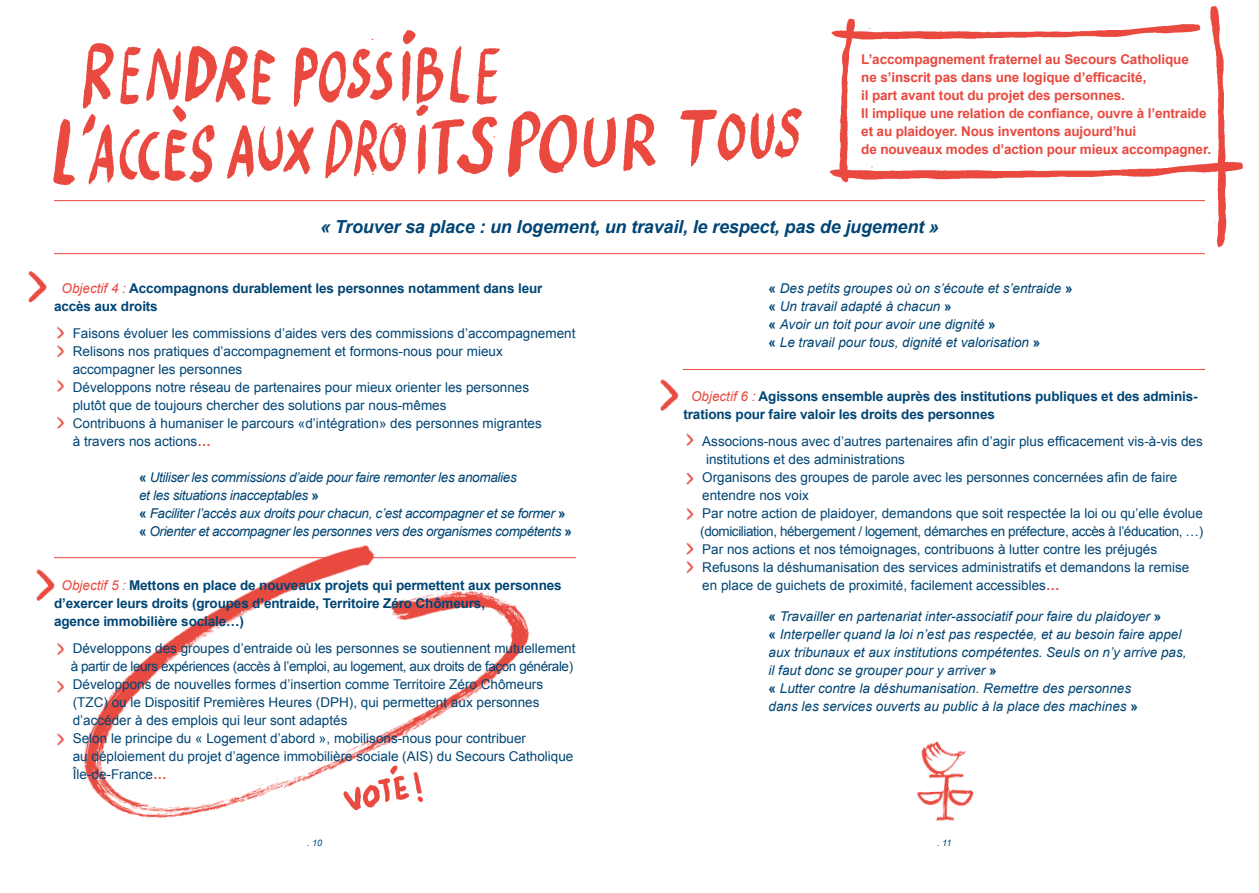
<style>
.page{position:relative;width:1259px;height:893px;background:#fff}
.page>*{position:absolute;margin:0;border:0;box-sizing:border-box;transform-origin:0 0}
.t1{font:italic 700 18px "Arial";letter-spacing:-.01em;color:#004574}
.t2{font:13.5px/18px "Arial";color:#004574}
.t3{font:italic 13.5px/18px "Arial";color:#004574}
.t4{font:700 13.5px/18px "Arial";letter-spacing:-.01em;color:#004574}
.t5{font:700 13.5px/18px "Arial";letter-spacing:-.01em;color:#e9493f}
.t6{font:italic 13.5px/18px "Arial";letter-spacing:-.025em;color:#004574}
.t7{font:13.5px "Arial";letter-spacing:-.03em;color:#004574}
.t8{font:italic 9px "Arial";color:#004574}
.s1{font-weight:400;font-style:italic;color:#e9493f}
.s2{font-weight:700;color:#e9493f}
.s3{font-weight:700;font-style:normal}
</style>
<div class="page">
<img style="left:70px;top:545px;width:498px;height:274px">
<img style="left:339px;top:764px;width:91px;height:54px">
<img style="left:53px;top:30px;width:447px;height:155px">
<img style="left:492px;top:92px;width:311px;height:93px">
<hr style="left:54px;top:557px;width:522px;height:1px;background:#e9493f">
<hr style="left:683px;top:369px;width:522px;height:1px;background:#e9493f">
<hr style="left:54px;top:200px;width:1151px;height:1px;background:#e9493f">
<hr style="left:54px;top:253px;width:1151px;height:1px;background:#e9493f">
<img style="left:28px;top:271px;width:19px;height:32px">
<img style="left:660px;top:379px;width:19px;height:32px">
<img style="left:36px;top:569px;width:19px;height:32px">
<img style="left:829px;top:162px;width:414px;height:18px">
<img style="left:831px;top:24px;width:370px;height:16px">
<img style="left:833px;top:18px;width:28px;height:165px">
<img style="left:1205px;top:6px;width:27px;height:242px">
<img style="left:917px;top:741px;width:57px;height:80px">
<img style="left:57px;top:326px;width:8px;height:14px">
<img style="left:57px;top:345px;width:8px;height:13px">
<img style="left:57px;top:379px;width:8px;height:14px">
<img style="left:57px;top:416px;width:8px;height:13px">
<img style="left:686px;top:433px;width:8px;height:14px">
<img style="left:686px;top:472px;width:8px;height:13px">
<img style="left:686px;top:507px;width:8px;height:14px">
<img style="left:686px;top:542px;width:8px;height:13px">
<img style="left:686px;top:560px;width:8px;height:14px">
<img style="left:57px;top:642px;width:8px;height:14px">
<img style="left:57px;top:680px;width:8px;height:13px">
<img style="left:57px;top:733px;width:8px;height:13px">
<p class="t5" style="left:861px;top:50px;width:351px">L’accompagnement fraternel au Secours Catholique<br>ne s’inscrit pas dans une logique d’efficacité,<br>il part avant tout du projet des personnes.<br>Il implique une relation de confiance, ouvre à l’entraide et au plaidoyer. Nous inventons aujourd’hui<br>de nouveaux modes d’action pour mieux accompagner.</p>
<h1 class="t1" style="left:320px;top:215px;width:620px">« Trouver sa place : un logement, un travail, le respect, pas de jugement »</h1>
<p class="t4" style="left:54px;top:280px;width:490px;text-indent:8px"><span class="s1">Objectif 4 :</span> Accompagnons durablement les personnes notamment dans leur accès aux droits</p>
<p class="t2" style="left:73px;top:324px;width:504px">Faisons évoluer les commissions d’aides vers des commissions d’accompagnement Relisons nos pratiques d’accompagnement et formons-nous pour mieux accompagner les personnes<br>Développons notre réseau de partenaires pour mieux orienter les personnes<br>plutôt que de toujours chercher des solutions par nous-mêmes<br>Contribuons à humaniser le parcours «d’intégration» des personnes migrantes<br>à travers nos actions<span class="s2">…</span></p>
<p class="t6" style="left:139px;top:468px;width:434px"><span class="s3">«</span> Utiliser les commissions d’aide pour faire remonter les anomalies<br>et les situations inacceptables <span class="s3">»<br>«</span> Faciliter l’accès aux droits pour chacun, c’est accompagner et se former <span class="s3">» «</span> Orienter et accompagner les personnes vers des organismes compétents <span class="s3">»</span></p>
<p class="t4" style="left:54px;top:577px;width:509px;text-indent:8px"><span class="s1">Objectif 5 :</span> Mettons en place de nouveaux projets qui permettent aux personnes d’exercer leurs droits (groupes d’entraide, Territoire Zéro Chômeurs,<br>agence immobilière sociale…)</p>
<p class="t2" style="left:71px;top:639px;width:506px">Développons des groupes d’entraide où les personnes se soutiennent mutuellement à partir de leurs expériences (accès à l’emploi, au logement, aux droits de façon générale)<br>Développons de nouvelles formes d’insertion comme Territoire Zéro Chômeurs (TZC) ou le Dispositif Premières Heures (DPH), qui permettent aux personnes d’accéder à des emplois qui leur sont adaptés<br>Selon le principe du « Logement d’abord », mobilisons-nous pour contribuer<br>au déploiement du projet d’agence immobilière sociale (AIS) du Secours Catholique Île-de-France<span class="s2">…</span></p>
<p class="t3" style="left:768px;top:279px;width:305px"><span class="s3">«</span> Des petits groupes où on s’écoute et s’entraide <span class="s3">» «</span> Un travail adapté à chacun <span class="s3">»<br>«</span> Avoir un toit pour avoir une dignité <span class="s3">»<br>«</span> Le travail pour tous, dignité et valorisation <span class="s3">»</span></p>
<p class="t4" style="left:683px;top:388px;width:516px;text-indent:8px"><span class="s1">Objectif 6 :</span> Agissons ensemble auprès des institutions publiques et des adminis&shy;trations pour faire valoir les droits des personnes</p>
<p class="t2" style="left:702px;top:432px;width:502px">Associons-nous avec d’autres partenaires afin d’agir plus efficacement vis-à-vis des</p>
<p class="t2" style="left:706px;top:450px;width:200px">institutions et des administrations</p>
<p class="t2" style="left:702px;top:468px;width:476px">Organisons des groupes de parole avec les personnes concernées afin de faire</p>
<p class="t2" style="left:702px;top:486px;width:108px">entendre nos voix</p>
<p class="t2" style="left:702px;top:504px;width:502px">Par notre action de plaidoyer, demandons que soit respectée la loi ou qu’elle évolue</p>
<p class="t7" style="left:700px;top:522px;width:504px">(domiciliation, hébergement / logement, démarches en préfecture, accès à l’éducation, …)</p>
<p class="t2" style="left:702px;top:540px;width:456px">Par nos actions et nos témoignages, contribuons à lutter contre les préjugés</p>
<p class="t2" style="left:702px;top:558px;width:488px">Refusons la déshumanisation des services administratifs et demandons la remise</p>
<p class="t2" style="left:702px;top:576px;width:359px">en place de guichets de proximité, facilement accessibles<span class="s2">…</span></p>
<p class="t3" style="left:768px;top:608px;width:419px"><span class="s3">«</span> Travailler en partenariat inter-associatif pour faire du plaidoyer <span class="s3">»<br>«</span> Interpeller quand la loi n’est pas respectée, et au besoin faire appel aux tribunaux et aux institutions compétentes. Seuls on n’y arrive pas, il faut donc se grouper pour y arriver <span class="s3">»<br>«</span> Lutter contre la déshumanisation. Remettre des personnes<br>dans les services ouverts au public à la place des machines <span class="s3">»</span></p>
<p class="t8" style="left:307px;top:836px;width:17px">. 10</p>
<p class="t8" style="left:937px;top:836px;width:16px">. 11</p>
</div>
